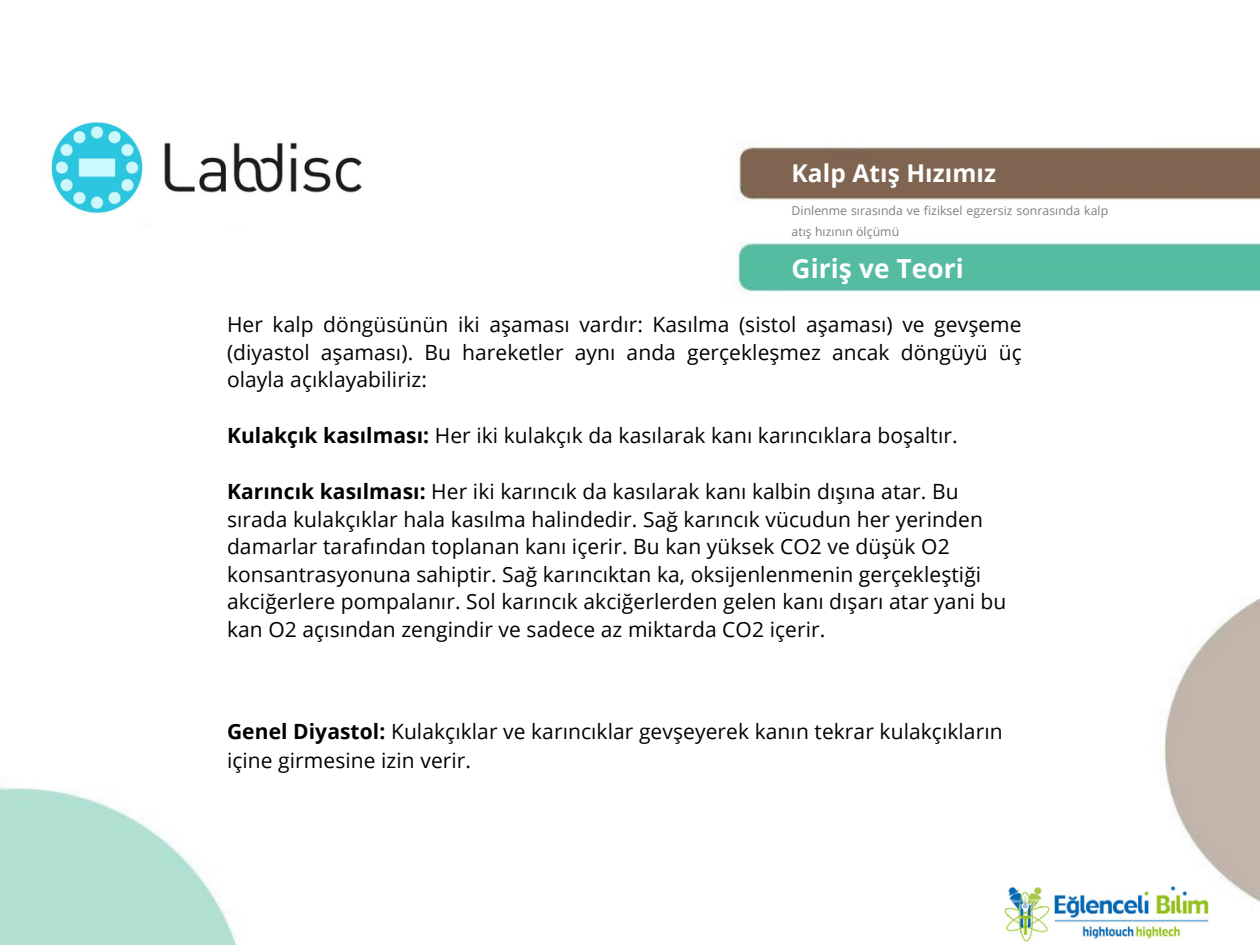
<style>
.page{position:relative;width:1260px;height:945px;background:#fff}
.page>*{position:absolute;margin:0;border:0;box-sizing:border-box;transform-origin:0 0}
.t1{font:700 26.25px "Open Sans";letter-spacing:.005em;color:#fff}
.t2{font:700 24.5px "Open Sans";letter-spacing:.005em;color:#fff}
.t3{font:21px/27.7px "Open Sans";letter-spacing:.005em;color:#000}
.t4{font:12.25px/21px "Open Sans";letter-spacing:.005em;color:#7f7f7f}
.s1{font-weight:700}
</style>
<div class="page">
<img style="left:0;top:122px;width:1260px;height:823px">
<h1 class="t2" style="left:792px;top:156px;width:206px">Kalp Atış Hızımız</h1>
<h2 class="t4" style="left:792px;top:200px;width:318px">Dinlenme sırasında ve fiziksel egzersiz sonrasında kalp atış hızının ölçümü</h2>
<p class="t1" style="left:792px;top:250px;width:174px">Giriş ve Teori</p>
<h1 class="t3" style="left:227px;top:310px;width:796px;text-align:justify">Her kalp döngüsünün iki aşaması vardır: Kasılma (sistol aşaması) ve gevşeme (diyastol aşaması). Bu hareketler aynı anda gerçekleşmez ancak döngüyü üç olayla açıklayabiliriz:</h1>
<h2 class="t3" style="left:227px;top:421px;width:732px"><span class="s1">Kulakçık kasılması:</span> Her iki kulakçık da kasılarak kanı karıncıklara boşaltır.</h2>
<h2 class="t3" style="left:227px;top:477px;width:781px"><span class="s1">Karıncık kasılması:</span> Her iki karıncık da kasılarak kanı kalbin dışına atar. Bu sırada kulakçıklar hala kasılma halindedir. Sağ karıncık vücudun her yerinden damarlar tarafından toplanan kanı içerir. Bu kan yüksek CO2 ve düşük O2 konsantrasyonuna sahiptir. Sağ karıncıktan ka, oksijenlenmenin gerçekleştiği akciğerlere pompalanır. Sol karıncık akciğerlerden gelen kanı dışarı atar yani bu kan O2 açısından zengindir ve sadece az miktarda CO2 içerir.</h2>
<h2 class="t3" style="left:227px;top:716px;width:777px;line-height:28.9px"><span class="s1">Genel Diyastol:</span> Kulakçıklar ve karıncıklar gevşeyerek kanın tekrar kulakçıkların içine girmesine izin verir.</h2>
</div>
